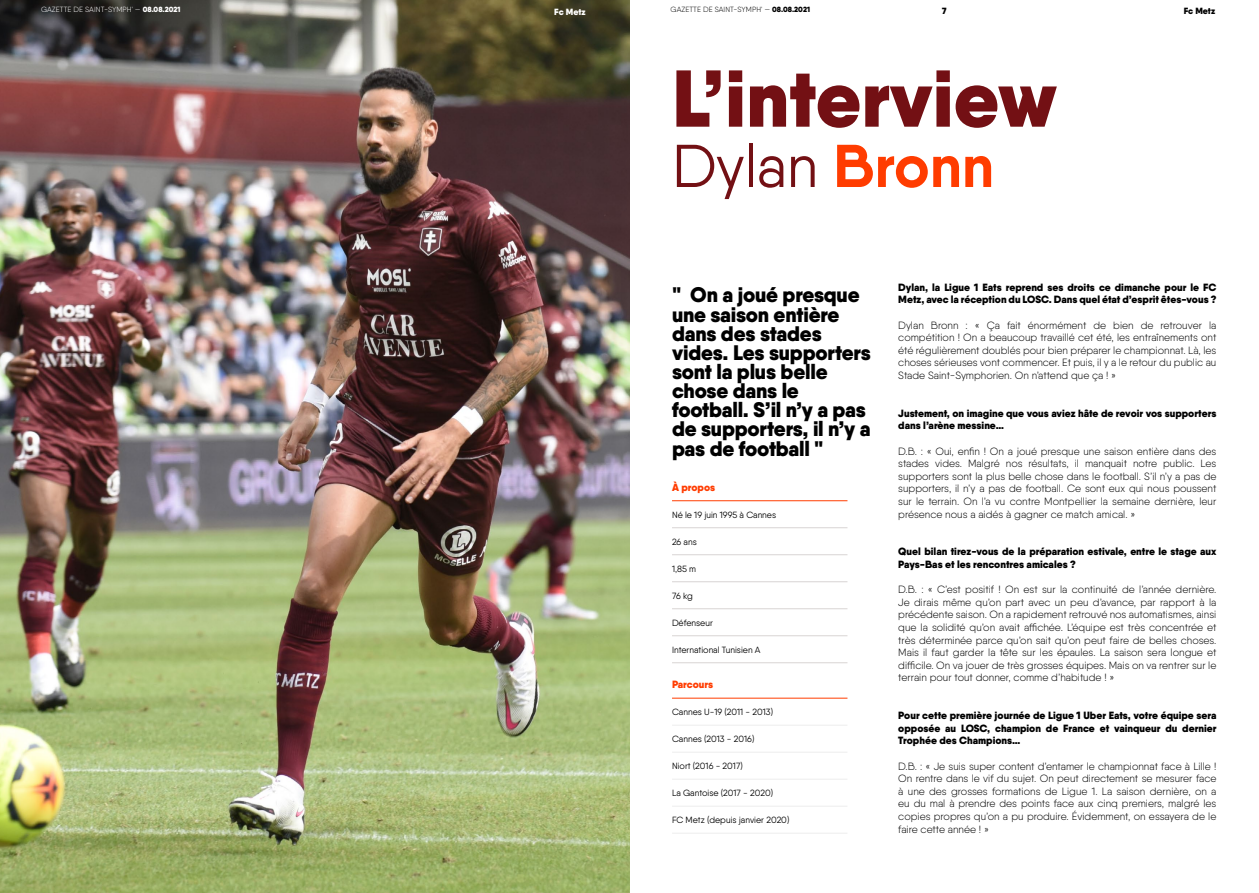
<style>
.page{position:relative;width:1259px;height:893px;background:#fff}
.page>*{position:absolute;margin:0;border:0;box-sizing:border-box;transform-origin:0 0}
.t1{font:900 80.4px "Qanelas";color:#731014}
.t2{font:60.3px "Qanelas";color:#731014}
.t3{font:900 21px/19.2px "Qanelas";letter-spacing:-.01em;color:#000}
.t4{font:300 10.5px/12.6px "Qanelas";color:#000;text-align:justify}
.t5{font:900 10.5px/12.6px "Qanelas";color:#000}
.t6{font:900 10.5px "Qanelas";color:#ff3c00}
.t7{font:9px "Qanelas";color:#000}
.t8{font:900 9px "Qanelas";color:#000}
.t9{font:900 9px "Qanelas";color:#fff}
.t10{font:300 7.5px "Qanelas";letter-spacing:.01em;color:#fff}
.t11{font:300 7.5px "Qanelas";letter-spacing:.01em;color:#000}
.s1{font-weight:900}
.s2{font-weight:700;color:#ff3c00}
</style>
<div class="page">
<img style="left:0;top:0;width:629px;height:893px">
<hr style="left:672px;top:500px;width:175px;height:1px;background:#ff3c00">
<hr style="left:672px;top:527px;width:175px;height:1px;background:#d8d4d3">
<hr style="left:672px;top:554px;width:175px;height:1px;background:#d8d4d3">
<hr style="left:672px;top:581px;width:175px;height:1px;background:#d8d4d3">
<hr style="left:672px;top:608px;width:175px;height:1px;background:#d8d4d3">
<hr style="left:672px;top:635px;width:175px;height:1px;background:#d8d4d3">
<hr style="left:672px;top:662px;width:175px;height:1px;background:#d8d4d3">
<hr style="left:672px;top:698px;width:175px;height:1px;background:#ff3c00">
<hr style="left:672px;top:725px;width:175px;height:1px;background:#ededed">
<hr style="left:672px;top:752px;width:175px;height:1px;background:#ededed">
<hr style="left:672px;top:779px;width:175px;height:1px;background:#ededed">
<hr style="left:672px;top:806px;width:175px;height:1px;background:#ededed">
<hr style="left:672px;top:833px;width:175px;height:1px;background:#ededed">
<p class="t10" style="left:41px;top:5px;width:141px">GAZETTE DE SAINT-SYMPH' — <span class="s1">08.08.2021</span></p>
<p class="t9" style="left:554px;top:6px;width:33px">Fc Metz</p>
<p class="t11" style="left:670px;top:5px;width:141px">GAZETTE DE SAINT-SYMPH' — <span class="s1">08.08.2021</span></p>
<p class="t8" style="left:942px;top:5px;width:6px">7</p>
<p class="t8" style="left:1183px;top:5px;width:33px">Fc Metz</p>
<h1 class="t1" style="left:672px;top:47px;width:387px">L’interview</h1>
<h2 class="t2" style="left:672px;top:129px;width:323px">Dylan <span class="s2">Bronn</span></h2>
<h3 class="t3" style="left:672px;top:285px;width:200px">" On a joué presque une saison entière dans des stades vides. Les supporters sont la plus belle chose dans le football. S’il n’y a pas de supporters, il n’y a pas de football "</h3>
<p class="t5" style="left:898px;top:281px;width:320px">Dylan, la Ligue 1 Eats reprend ses droits ce dimanche pour le FC<br>Metz, avec la réception du LOSC. Dans quel état d’esprit êtes-vous ?</p>
<p class="t4" style="left:898px;top:318px;width:320px">Dylan Bronn : « Ça fait énormément de bien de retrouver la compétition ! On a beaucoup travaillé cet été, les entraînements ont été régulièrement doublés pour bien préparer le championnat. Là, les choses sérieuses vont commencer. Et puis, il y a le retour du public au Stade Saint-Symphorien. On n’attend que ça ! »</p>
<p class="t5" style="left:898px;top:407px;width:320px">Justement, on imagine que vous aviez hâte de revoir vos supporters dans l’arène messine…</p>
<p class="t4" style="left:898px;top:444px;width:320px">D.B. : « Oui, enfin ! On a joué presque une saison entière dans des stades vides. Malgré nos résultats, il manquait notre public. Les supporters sont la plus belle chose dans le football. S’il n’y a pas de supporters, il n’y a pas de football. Ce sont eux qui nous poussent sur le terrain. On l’a vu contre Montpellier la semaine dernière, leur présence nous a aidés à gagner ce match amical. »</p>
<p class="t5" style="left:898px;top:545px;width:320px">Quel bilan tirez-vous de la préparation estivale, entre le stage aux<br>Pays-Bas et les rencontres amicales ?</p>
<p class="t4" style="left:898px;top:583px;width:320px">D.B. : « C’est positif ! On est sur la continuité de l’année dernière.<br>Je dirais même qu’on part avec un peu d’avance, par rapport à la précédente saison. On a rapidement retrouvé nos automatismes, ainsi que la solidité qu’on avait affichée. L’équipe est très concentrée et très déterminée parce qu’on sait qu’on peut faire de belles choses.<br>Mais il faut garder la tête sur les épaules. La saison sera longue et difficile. On va jouer de très grosses équipes. Mais on va rentrer sur le terrain pour tout donner, comme d’habitude ! »</p>
<p class="t5" style="left:898px;top:709px;width:320px;text-align:justify">Pour cette première journée de Ligue 1 Uber Eats, votre équipe sera opposée au LOSC, champion de France et vainqueur du dernier Trophée des Champions…</p>
<p class="t4" style="left:898px;top:759px;width:320px">D.B. : « Je suis super content d’entamer le championnat face à Lille !<br>On rentre dans le vif du sujet. On peut directement se mesurer face à une des grosses formations de Ligue 1. La saison dernière, on a eu du mal à prendre des points face aux cinq premiers, malgré les copies propres qu’on a pu produire. Évidemment, on essayera de le faire cette année ! »</p>
<p class="t6" style="left:672px;top:481px;width:45px">À propos</p>
<p class="t7" style="left:672px;top:509px;width:106px">Né le 19 juin 1995 à Cannes</p>
<p class="t7" style="left:672px;top:536px;width:26px">26 ans</p>
<p class="t7" style="left:672px;top:563px;width:26px">1,85 m</p>
<p class="t7" style="left:672px;top:590px;width:22px">76 kg</p>
<p class="t7" style="left:672px;top:617px;width:42px">Défenseur</p>
<p class="t7" style="left:672px;top:644px;width:90px">International Tunisien A</p>
<p class="t6" style="left:672px;top:678px;width:43px">Parcours</p>
<p class="t7" style="left:672px;top:707px;width:103px">Cannes U-19 (2011 - 2013)</p>
<p class="t7" style="left:672px;top:734px;width:84px">Cannes (2013 - 2016)</p>
<p class="t7" style="left:672px;top:761px;width:72px">Niort (2016 - 2017)</p>
<p class="t7" style="left:672px;top:788px;width:103px">La Gantoise (2017 - 2020)</p>
<p class="t7" style="left:672px;top:815px;width:119px">FC Metz (depuis janvier 2020)</p>
</div>
